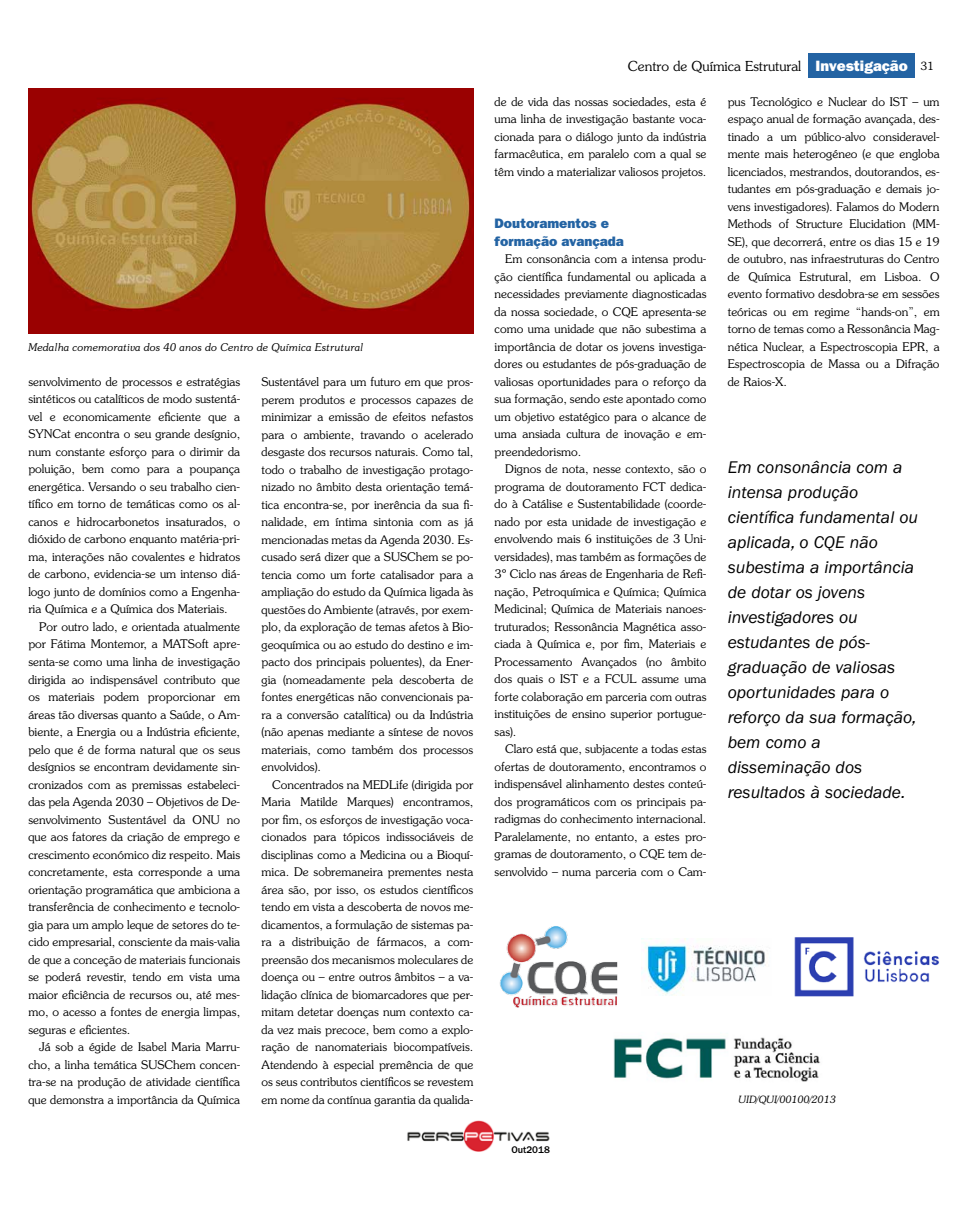
<style>
.page{position:relative;width:968px;height:1205px;background:#fff}
.page>*{position:absolute;margin:0;border:0;box-sizing:border-box;transform-origin:0 0}
.t1{font:italic 17.5px/25px "ITC Franklin Gothic Std";color:#000}
.t2{font:300 13.75px "Souvenir Std";color:#000}
.t3{font:13.75px/17.5px "ITC Franklin Gothic Std Hvy";color:#2363a3}
.t4{font:300 11.88px/17.5px "Souvenir Std";color:#000;text-align:justify}
.t5{font:italic 300 10.62px "Souvenir Std";color:#000}
.t6{font:italic 300 10px "Souvenir Std";color:#000}
.t7{font:500 10px "ITC Franklin Gothic Std";color:#000}
.s1{font-family:"ITC Franklin Gothic Std Hvy";font-weight:400;font-size:15px;color:#fff}
.s2{font-size:11.25px}
</style>
<div class="page">
<img style="left:407px;top:1121px;width:143px;height:31px">
<div style="left:808px;top:53px;width:106px;height:25px;background:#2363a3"></div>
<img style="left:613px;top:1037px;width:208px;height:45px">
<img style="left:499px;top:926px;width:119px;height:82px">
<img style="left:641px;top:938px;width:125px;height:57px">
<img style="left:794px;top:937px;width:145px;height:60px">
<img style="left:28px;top:88px;width:445px;height:245px">
<p class="t5" style="left:28px;top:340px;width:337px">Medalha comemorativa dos 40 anos do Centro de Química Estrutural</p>
<p class="t4" style="left:28px;top:373px;width:213px">senvolvimento de processos e estratégias sintéticos ou catalíticos de modo sustentá&shy;vel e economicamente eficiente que a SYNCat encontra o seu grande desígnio, num constante esforço para o dirimir da poluição, bem como para a poupança energética. Versando o seu trabalho cien&shy;tífico em torno de temáticas como os al&shy;canos e hidrocarbonetos insaturados, o dióxido de carbono enquanto matéria-pri&shy;ma, interações não covalentes e hidratos de carbono, evidencia-se um intenso diá&shy;logo junto de domínios como a Engenha&shy;ria Química e a Química dos Materiais.</p>
<p class="t4" style="left:28px;top:618px;width:213px;text-indent:11px">Por outro lado, e orientada atualmente por Fátima Montemor, a MATSoft apre&shy;senta-se como uma linha de investigação dirigida ao indispensável contributo que os materiais podem proporcionar em áreas tão diversas quanto a Saúde, o Am&shy;biente, a Energia ou a Indústria eficiente, pelo que é de forma natural que os seus desígnios se encontram devidamente sin&shy;cronizados com as premissas estabeleci&shy;das pela Agenda 2030 – Objetivos de De&shy;senvolvimento Sustentável da ONU no que aos fatores da criação de emprego e crescimento económico diz respeito. Mais concretamente, esta corresponde a uma orientação programática que ambiciona a transferência de conhecimento e tecnolo&shy;gia para um amplo leque de setores do te&shy;cido empresarial, consciente da mais-valia de que a conceção de materiais funcionais se poderá revestir, tendo em vista uma maior eficiência de recursos ou, até mes&shy;mo, o acesso a fontes de energia limpas, seguras e eficientes.</p>
<p class="t4" style="left:28px;top:1038px;width:213px;text-indent:11px">Já sob a égide de Isabel Maria Marru&shy;cho, a linha temática SUSChem concen&shy;tra-se na produção de atividade científica que demonstra a importância da Química</p>
<p class="t4" style="left:261px;top:373px;width:213px">Sustentável para um futuro em que pros&shy;perem produtos e processos capazes de minimizar a emissão de efeitos nefastos para o ambiente, travando o acelerado desgaste dos recursos naturais. Como tal, todo o trabalho de investigação protago&shy;nizado no âmbito desta orientação temá&shy;tica encontra-se, por inerência da sua fi&shy;nalidade, em íntima sintonia com as já mencionadas metas da Agenda 2030. Es&shy;cusado será dizer que a SUSChem se po&shy;tencia como um forte catalisador para a ampliação do estudo da Química ligada às questões do Ambiente (através, por exem&shy;plo, da exploração de temas afetos à Bio&shy;geoquímica ou ao estudo do destino e im&shy;pacto dos principais poluentes), da Ener&shy;gia (nomeadamente pela descoberta de fontes energéticas não convencionais pa&shy;ra a conversão catalítica) ou da Indústria (não apenas mediante a síntese de novos materiais, como também dos processos envolvidos).</p>
<p class="t4" style="left:261px;top:776px;width:213px;text-indent:11px">Concentrados na MEDLife (dirigida por Maria Matilde Marques) encontramos, por fim, os esforços de investigação voca&shy;cionados para tópicos indissociáveis de disciplinas como a Medicina ou a Bioquí&shy;mica. De sobremaneira prementes nesta área são, por isso, os estudos científicos tendo em vista a descoberta de novos me&shy;dicamentos, a formulação de sistemas pa&shy;ra a distribuição de fármacos, a com&shy;preensão dos mecanismos moleculares de doença ou – entre outros âmbitos – a va&shy;lidação clínica de biomarcadores que per&shy;mitam detetar doenças num contexto ca&shy;da vez mais precoce, bem como a explo&shy;ração de nanomateriais biocompatíveis.<br>Atendendo à especial premência de que os seus contributos científicos se revestem em nome da contínua garantia da qualida-</p>
<p class="t2" style="left:628px;top:58px;width:307px">Centro de Química Estrutural <span class="s1">Investigação</span> <span class="s2">31</span></p>
<p class="t4" style="left:494px;top:93px;width:213px">de de vida das nossas sociedades, esta é uma linha de investigação bastante voca&shy;cionada para o diálogo junto da indústria farmacêutica, em paralelo com a qual se têm vindo a materializar valiosos projetos.</p>
<p class="t4" style="left:727px;top:93px;width:213px">pus Tecnológico e Nuclear do IST – um espaço anual de formação avançada, des&shy;tinado a um público-alvo consideravel&shy;mente mais heterogéneo (e que engloba licenciados, mestrandos, doutorandos, es&shy;tudantes em pós-graduação e demais jo&shy;vens investigadores). Falamos do Modern Methods of Structure Elucidation (MM-SE), que decorrerá, entre os dias 15 e 19 de outubro, nas infraestruturas do Centro de Química Estrutural, em Lisboa. O evento formativo desdobra-se em sessões teóricas ou em regime “hands-on”, em torno de temas como a Ressonância Mag&shy;nética Nuclear, a Espectroscopia EPR, a Espectroscopia de Massa ou a Difração de Raios-X.</p>
<p class="t3" style="left:494px;top:215px;width:131px">Doutoramentos e formação avançada</p>
<p class="t4" style="left:494px;top:250px;width:213px;text-indent:11px">Em consonância com a intensa produ&shy;ção científica fundamental ou aplicada a necessidades previamente diagnosticadas da nossa sociedade, o CQE apresenta-se como uma unidade que não subestima a importância de dotar os jovens investiga&shy;dores ou estudantes de pós-graduação de valiosas oportunidades para o reforço da sua formação, sendo este apontado como um objetivo estatégico para o alcance de uma ansiada cultura de inovação e em&shy;preendedorismo.</p>
<p class="t4" style="left:494px;top:460px;width:213px;text-indent:11px">Dignos de nota, nesse contexto, são o programa de doutoramento FCT dedica&shy;do à Catálise e Sustentabilidade (coorde&shy;nado por esta unidade de investigação e envolvendo mais 6 instituições de 3 Uni&shy;versidades), mas também as formações de 3º Ciclo nas áreas de Engenharia de Refi&shy;nação, Petroquímica e Química; Química Medicinal; Química de Materiais nanoes&shy;truturados; Ressonância Magnética asso&shy;ciada à Química e, por fim, Materiais e Processamento Avançados (no âmbito dos quais o IST e a FCUL assume uma forte colaboração em parceria com outras instituições de ensino superior portugue&shy;sas).</p>
<p class="t4" style="left:494px;top:740px;width:213px;text-indent:11px">Claro está que, subjacente a todas estas ofertas de doutoramento, encontramos o indispensável alinhamento destes conteú&shy;dos programáticos com os principais pa&shy;radigmas do conhecimento internacional.<br>Paralelamente, no entanto, a estes pro&shy;gramas de doutoramento, o CQE tem de&shy;senvolvido – numa parceria com o Cam-</p>
<p class="t1" style="left:727px;top:455px;width:192px">Em consonância com a intensa produção científica fundamental ou aplicada, o CQE não subestima a importância de dotar os jovens investigadores ou estudantes de pós&shy;graduação de valiosas oportunidades para o reforço da sua formação, bem como a disseminação dos resultados à sociedade.</p>
<p class="t7" style="left:511px;top:1144px;width:40px">Out2018</p>
<p class="t6" style="left:738px;top:1094px;width:99px">UID/QUI/00100/2013</p>
</div>
